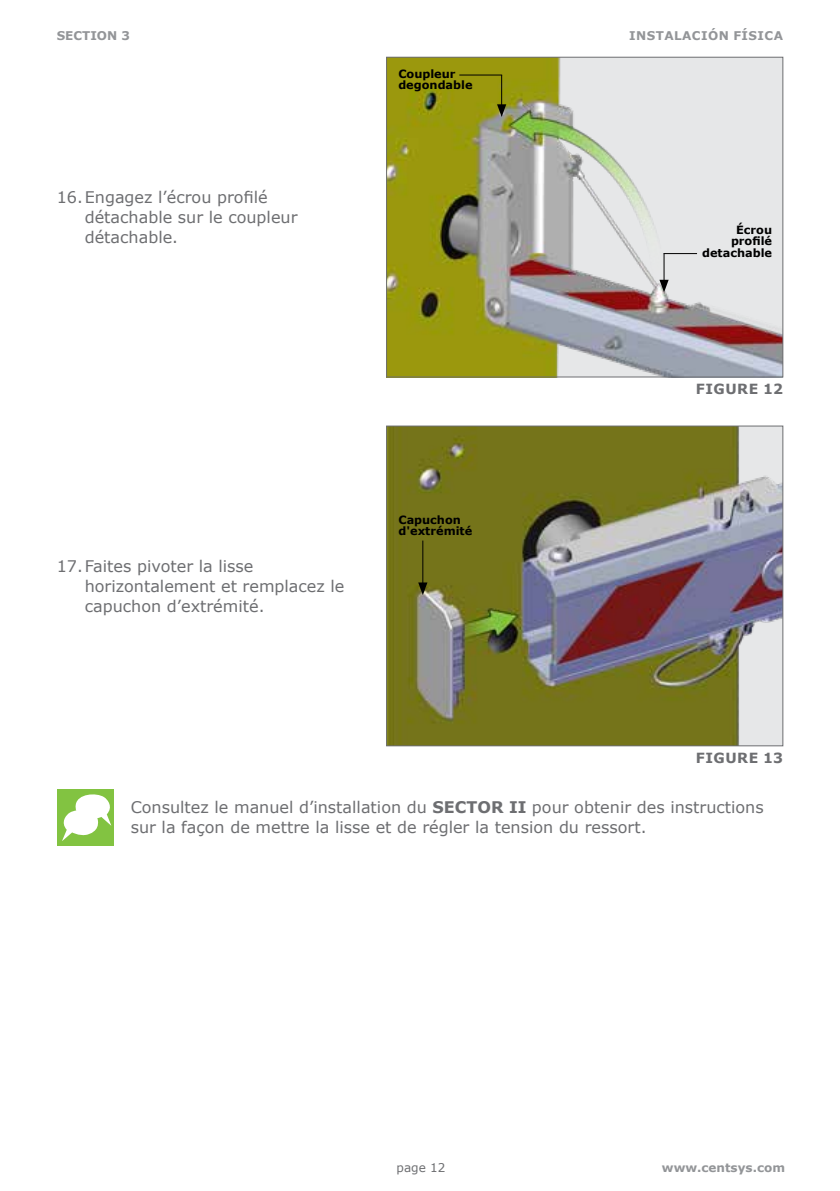
<style>
.page{position:relative;width:840px;height:1191px;background:#fff}
.page>*{position:absolute;margin:0;border:0;box-sizing:border-box;transform-origin:0 0}
.t1{font:16px/20px "Verdana";color:#6d6e71}
.t2{font:700 14px "Verdana";letter-spacing:.035em;color:#6d6e71}
.t3{font:700 12px "Verdana";color:#939598}
.t4{font:700 12px "Verdana";letter-spacing:.035em;color:#939598}
.t5{font:12px "Verdana";color:#6d6e71}
.t6{font:700 11.4px/11.4px "Verdana";color:#000}
.s1{font-weight:700}
</style>
<div class="page">
<svg style="left:386px;top:56px;width:397px;height:322px;background:#b9b792"></svg>
<svg style="left:386px;top:425px;width:397px;height:322px;background:#817e51"></svg>
<hr style="left:422px;top:540px;width:1px;height:45px;background:#000">
<svg style="left:418px;top:582px;width:9px;height:13px"></svg>
<hr style="left:663px;top:253px;width:1px;height:30px;background:#000">
<svg style="left:659px;top:280px;width:9px;height:12px"></svg>
<hr style="left:663px;top:253px;width:33px;height:1px;background:#000">
<hr style="left:459px;top:75px;width:43px;height:1px;background:#000">
<hr style="left:501px;top:75px;width:1px;height:32px;background:#000">
<svg style="left:496px;top:104px;width:10px;height:13px"></svg>
<div style="left:57px;top:788px;width:56px;height:57px;background:#82c341"></div>
<svg style="left:62px;top:794px;width:50px;height:47px"></svg>
<p class="t3" style="left:57px;top:27px;width:75px">SECTION 3</p>
<p class="t4" style="left:629px;top:27px;width:155px">INSTALACIÓN FÍSICA</p>
<p class="t1" style="left:85px;top:187px;width:214px;text-indent:-28px">16.Engagez l’écrou profilé détachable sur le coupleur détachable.</p>
<p class="t6" style="left:398px;top:68px;width:76px">Coupleur degondable</p>
<p class="t1" style="left:85px;top:556px;width:261px;text-indent:-28px">17.Faites pivoter la lisse horizontalement et remplacez le capuchon d’extrémité.</p>
<p class="t6" style="left:398px;top:513px;width:75px">Capuchon d'extrémité</p>
<p class="t6" style="left:701px;top:224px;width:71px;text-align:right">Écrou profilé detachable</p>
<p class="t2" style="left:695px;top:379px;width:89px">FIGURE 12</p>
<p class="t2" style="left:695px;top:747px;width:89px">FIGURE 13</p>
<p class="t1" style="left:131px;top:797px;width:634px">Consultez le manuel d’installation du <span class="s1">SECTOR II</span> pour obtenir des instructions sur la façon de mettre la lisse et de régler la tension du ressort.</p>
<p class="t5" style="left:396px;top:1159px;width:50px">page 12</p>
<p class="t3" style="left:661px;top:1159px;width:124px">www.centsys.com</p>
</div>
